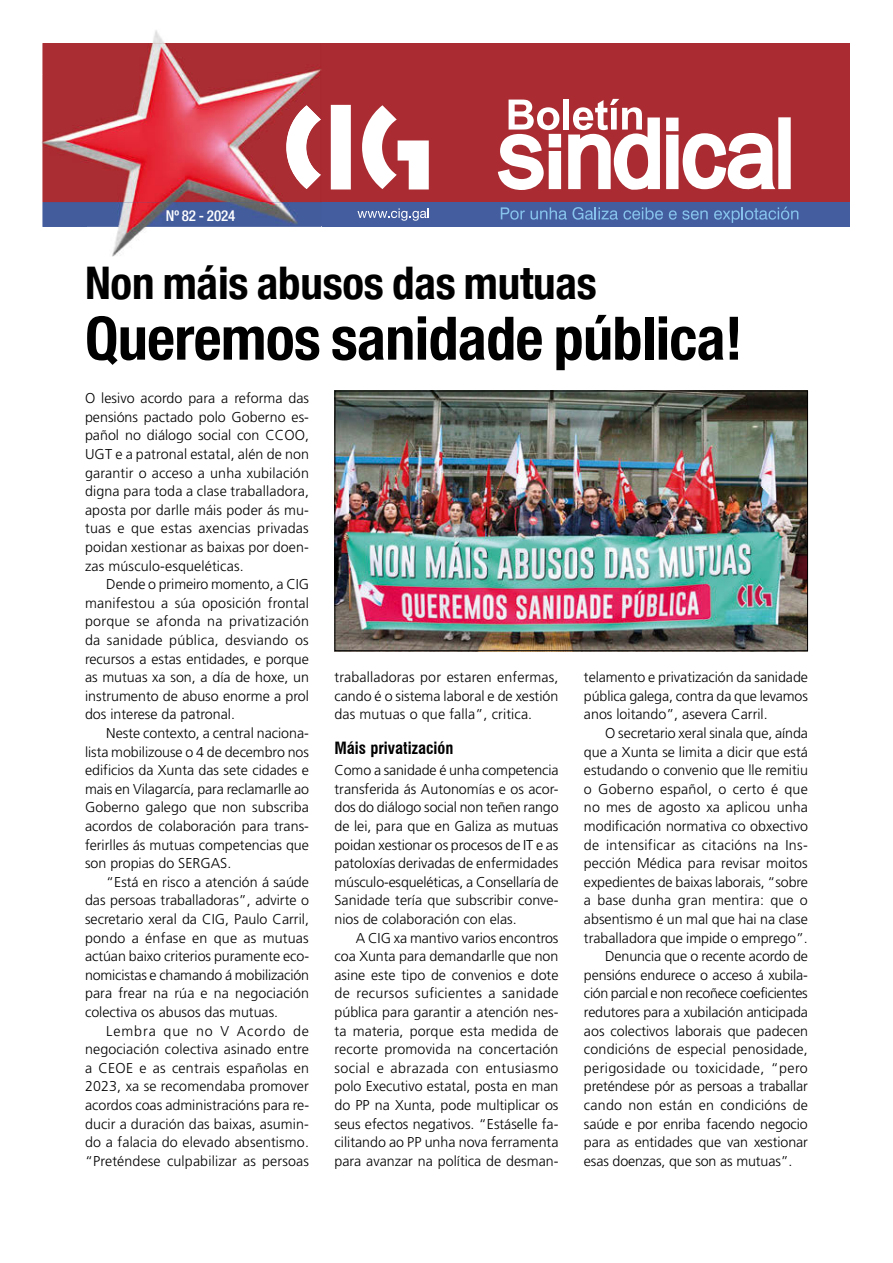
<style>
.page{position:relative;width:893px;height:1263px;background:#fff}
.page>*{position:absolute;margin:0;border:0;box-sizing:border-box;transform-origin:0 0}
.t1{font:700 condensed 60px "Helvetica Neue LT Com";letter-spacing:-.01em;color:#000}
.t2{font:700 condensed 45px "Helvetica Neue LT Com";letter-spacing:-.005em;color:#000}
.t3{font:700 condensed 16.5px "Swiss 721 BT";color:#000}
.t4{font:500 condensed 15px "Helvetica Neue LT Com";letter-spacing:-.005em;color:#fff}
.t5{font:300 14.25px/18.6px "Frutiger LT Std";color:#000;text-align:justify}
.t6{font:300 14.25px "Frutiger LT Std";letter-spacing:.025em;color:#000}
.t7{font:300 14.25px "Frutiger LT Std";letter-spacing:-.02em;color:#000}
</style>
<div class="page">
<div style="left:43px;top:43px;width:807px;height:166px;background:#aa2c32"></div>
<div style="left:43px;top:202px;width:807px;height:25px;background:#435d9e"></div>
<svg style="left:357px;top:208px;width:72px;height:13px"></svg>
<svg style="left:498px;top:99px;width:293px;height:91px"></svg>
<svg style="left:330px;top:105px;width:99px;height:84px"></svg>
<svg style="left:501px;top:207px;width:24px;height:13px"></svg>
<svg style="left:531px;top:207px;width:132px;height:13px"></svg>
<svg style="left:714px;top:207px;width:84px;height:16px"></svg>
<svg style="left:669px;top:210px;width:39px;height:10px"></svg>
<img style="left:42px;top:30px;width:122px;height:44px">
<img style="left:41px;top:74px;width:2px;height:153px">
<img style="left:112px;top:227px;width:34px;height:29px">
<img style="left:43px;top:43px;width:278px;height:159px">
<img style="left:43px;top:202px;width:278px;height:25px">
<img style="left:286px;top:105px;width:35px;height:84px">
<img style="left:336px;top:393px;width:470px;height:256px">
<div style="left:334px;top:391px;width:474px;height:260px;border:1px solid #000"></div>
<p class="t4" style="left:166px;top:207px;width:71px">Nº 82 - 2024</p>
<h2 class="t2" style="left:85px;top:256px;width:513px">Non máis abusos das mutuas</h2>
<h1 class="t1" style="left:85px;top:302px;width:659px">Queremos sanidade pública!</h1>
<p class="t5" style="left:85px;top:389px;width:226px">O lesivo acordo para a reforma das pensións pactado polo Goberno es&shy;pañol no diálogo social con CCOO, UGT e a patronal estatal, alén de non garantir o acceso a unha xubilación digna para toda a clase traballadora, aposta por darlle máis poder ás mu&shy;tuas e que estas axencias privadas poidan xestionar as baixas por doen&shy;zas músculo-esqueléticas.</p>
<p class="t5" style="left:85px;top:575px;width:226px;text-indent:21px">Dende o primeiro momento, a CIG manifestou a súa oposición frontal porque se afonda na privatización da sanidade pública, desviando os recursos a estas entidades, e porque as mutuas xa son, a día de hoxe, un instrumento de abuso enorme a prol dos interese da patronal.</p>
<p class="t5" style="left:85px;top:724px;width:226px;text-indent:21px">Neste contexto, a central naciona&shy;lista mobilizouse o 4 de decembro nos edificios da Xunta das sete cidades e mais en Vilagarcía, para reclamarlle ao Goberno galego que non subscriba acordos de colaboración para trans&shy;ferirlles ás mutuas competencias que son propias do SERGAS.</p>
<p class="t5" style="left:85px;top:873px;width:226px;text-indent:21px">“Está en risco a atención á saúde das persoas traballadoras”, advirte o secretario xeral da CIG, Paulo Carril, pondo a énfase en que as mutuas actúan baixo criterios puramente eco&shy;nomicistas e chamando á mobilización para frear na rúa e na negociación colectiva os abusos das mutuas.</p>
<p class="t5" style="left:85px;top:1021px;width:226px;text-indent:21px">Lembra que no V Acordo de negociación colectiva asinado entre a CEOE e as centrais españolas en 2023, xa se recomendaba promover acordos coas administracións para re&shy;ducir a duración das baixas, asumin&shy;do a falacia do elevado absentismo. “Preténdese culpabilizar as persoas</p>
<p class="t5" style="left:334px;top:668px;width:225px">traballadoras por estaren enfermas, cando é o sistema laboral e de xestión das mutuas o que falla”, critica.</p>
<p class="t3" style="left:334px;top:738px;width:120px">Máis privatización</p>
<p class="t5" style="left:334px;top:761px;width:226px">Como a sanidade é unha competencia transferida ás Autonomías e os acor&shy;dos do diálogo social non teñen rango de lei, para que en Galiza as mutuas poidan xestionar os procesos de IT e as patoloxías derivadas de enfermidades músculo-esqueléticas, a Consellaría de Sanidade tería que subscribir conve&shy;nios de colaboración con elas.</p>
<p class="t5" style="left:334px;top:929px;width:226px;text-indent:21px">A CIG xa mantivo varios encontros coa Xunta para demandarlle que non asine este tipo de convenios e dote de recursos suficientes a sanidade pública para garantir a atención nes&shy;ta materia, porque esta medida de recorte promovida na concertación social e abrazada con entusiasmo polo Executivo estatal, posta en man do PP na Xunta, pode multiplicar os seus efectos negativos. “Estáselle fa&shy;cilitando ao PP unha nova ferramenta para avanzar na política de desman-</p>
<p class="t5" style="left:584px;top:668px;width:226px">telamento e privatización da sanidade pública galega, contra da que levamos anos loitando”, asevera Carril.</p>
<p class="t5" style="left:605px;top:724px;width:204px">O secretario xeral sinala que, aínda</p>
<p class="t5" style="left:584px;top:743px;width:225px">que a Xunta se limita a dicir que está</p>
<p class="t5" style="left:584px;top:761px;width:225px">estudando o convenio que lle remitiu</p>
<p class="t5" style="left:584px;top:780px;width:225px">o Goberno español, o certo é que</p>
<p class="t5" style="left:584px;top:798px;width:226px">no mes de agosto xa aplicou unha</p>
<p class="t5" style="left:584px;top:817px;width:225px">modificación normativa co obxectivo</p>
<p class="t6" style="left:584px;top:837px;width:225px">de intensificar as citacións na Ins-</p>
<p class="t5" style="left:584px;top:854px;width:225px">pección Médica para revisar moitos</p>
<p class="t5" style="left:584px;top:873px;width:226px">expedientes de baixas laborais, “sobre</p>
<p class="t5" style="left:584px;top:891px;width:225px">a base dunha gran mentira: que o</p>
<p class="t5" style="left:584px;top:910px;width:225px">absentismo é un mal que hai na clase</p>
<p class="t5" style="left:584px;top:929px;width:225px">traballadora que impide o emprego”.</p>
<p class="t5" style="left:605px;top:947px;width:204px">Denuncia que o recente acordo de</p>
<p class="t5" style="left:584px;top:966px;width:225px">pensións endurece o acceso á xubila-</p>
<p class="t7" style="left:584px;top:985px;width:225px">ción parcial e non recoñece coeficientes</p>
<p class="t5" style="left:584px;top:1003px;width:225px">redutores para a xubilación anticipada</p>
<p class="t5" style="left:584px;top:1022px;width:226px">aos colectivos laborais que padecen</p>
<p class="t5" style="left:584px;top:1040px;width:225px">condicións de especial penosidade,</p>
<p class="t6" style="left:584px;top:1060px;width:225px">perigosidade ou toxicidade, “pero</p>
<p class="t5" style="left:584px;top:1077px;width:225px">preténdese pór as persoas a traballar</p>
<p class="t5" style="left:584px;top:1096px;width:226px">cando non están en condicións de</p>
<p class="t5" style="left:584px;top:1115px;width:225px">saúde e por enriba facendo negocio</p>
<p class="t5" style="left:584px;top:1133px;width:225px">para as entidades que van xestionar</p>
<p class="t5" style="left:584px;top:1152px;width:210px">esas doenzas, que son as mutuas”.</p>
</div>
